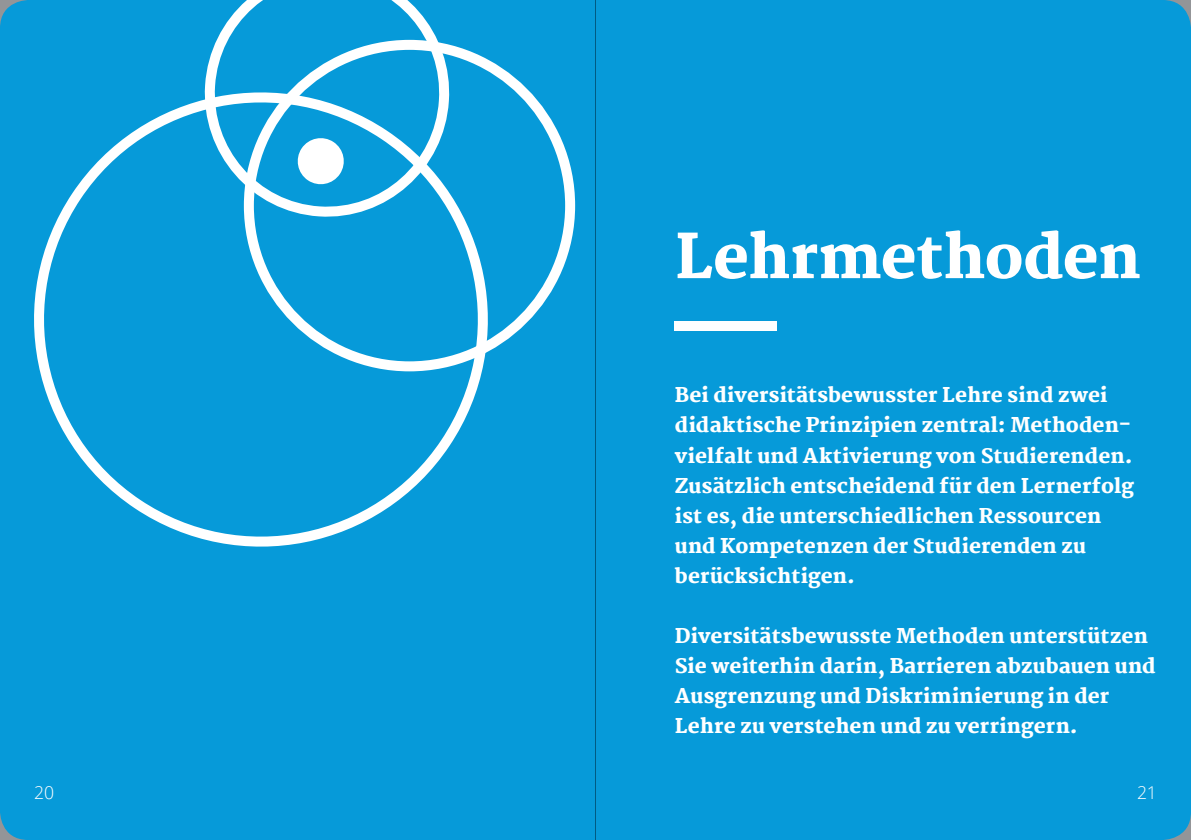
<style>
.page{position:relative;width:1191px;height:840px;background:#fff}
.page>*{position:absolute;margin:0;border:0;box-sizing:border-box;transform-origin:0 0}
.t1{font:800 60px "Martel";letter-spacing:-.005em;color:#fff}
.t2{font:800 20px/30px "Martel";letter-spacing:.005em;color:#fff}
.t3{font:300 17.6px "Open Sans";color:#fff}
</style>
<div class="page">
<div style="left:0;top:0;width:1191px;height:839px;background:#069ad9"></div>
<h1 class="t1" style="left:675px;top:222px;width:467px">Lehrmethoden</h1>
<p class="t2" style="left:675px;top:380px;width:460px">Bei diversitätsbewusster Lehre sind zwei didaktische Prinzipien zentral: Methoden&shy;vielfalt und Aktivierung von Studierenden.<br>Zusätzlich entscheidend für den Lernerfolg ist es, die unterschiedlichen Ressourcen und Kompetenzen der Studierenden zu berücksichtigen.</p>
<p class="t2" style="left:675px;top:620px;width:482px">Diversitätsbewusste Methoden unterstützen Sie weiterhin darin, Barrieren abzubauen und Ausgrenzung und Diskriminierung in der Lehre zu verstehen und zu verringern.</p>
<p class="t3" style="left:34px;top:780px;width:22px">20</p>
<p class="t3" style="left:1137px;top:780px;width:21px">21</p>
</div>
